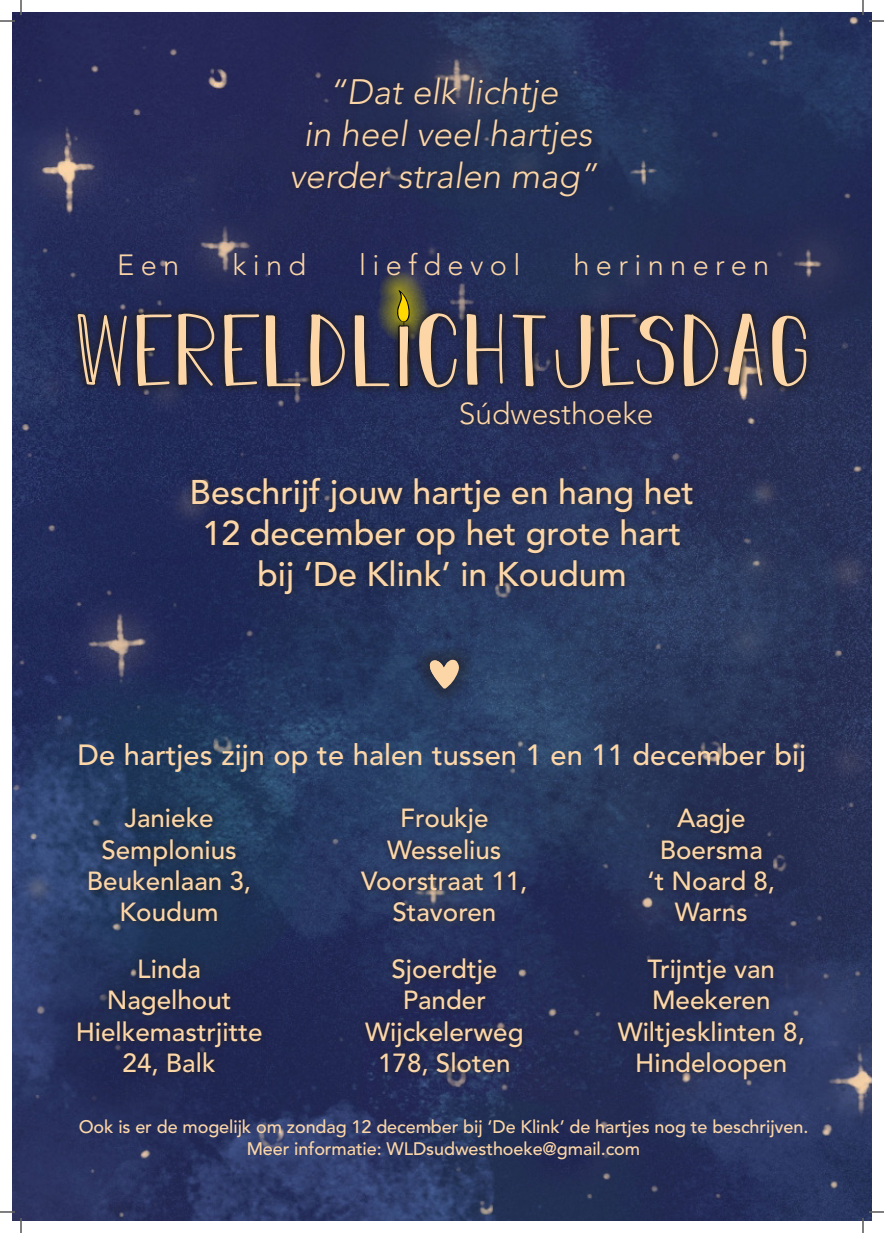
<style>
.page{position:relative;width:884px;height:1233px;background:#fff}
.page>*{position:absolute;margin:0;border:0;box-sizing:border-box;transform-origin:0 0}
.t1{font:italic 300 35px/42px "Avenir LT Std";color:#fcd6a7;text-align:center}
.t2{font:500 34px/40.8px "Avenir LT Std";color:#fcd6a7;text-align:center}
.t3{font:300 30px "Avenir LT Std";color:#fcd6a7}
.t4{font:500 29px "Avenir LT Std";color:#fcd6a7}
.t5{font:300 29px "Avenir LT Std";letter-spacing:.22em;color:#fcd6a7}
.t6{font:500 26px/31.2px "Avenir LT Std";color:#fcd6a7;text-align:center}
.t7{font:500 18px "Avenir LT Std";letter-spacing:-.005em;color:#fcd6a7}
</style>
<div class="page">
<img style="left:12px;top:12px;width:859px;height:1208px">
<div style="left:285px;top:71px;width:319px;height:133px;background:#231f20;opacity:.77"></div>
<div style="left:67px;top:267px;width:751px;height:132px;background:#242c56"></div>
<svg style="left:380px;top:270px;width:50px;height:36px"></svg>
<svg style="left:70px;top:306px;width:744px;height:90px"></svg>
<svg style="left:78px;top:313px;width:728px;height:75px"></svg>
<svg style="left:396px;top:276px;width:14px;height:141px;background:#7d714c"></svg>
<div style="left:455px;top:395px;width:203px;height:35px;background:#231f20;opacity:.88"></div>
<div style="left:185px;top:470px;width:515px;height:131px;background:#231f20;opacity:.9"></div>
<svg style="left:82px;top:800px;width:174px;height:129px;background:#233757"></svg>
<svg style="left:611px;top:952px;width:199px;height:134px;background:#273054"></svg>
<svg style="left:642px;top:801px;width:138px;height:128px;background:#262e4f"></svg>
<svg style="left:358px;top:951px;width:171px;height:131px;background:#242b52"></svg>
<svg style="left:355px;top:800px;width:177px;height:129px;background:#2a3a5e"></svg>
<svg style="left:71px;top:951px;width:197px;height:131px;background:#20294e"></svg>
<svg style="left:416px;top:645px;width:57px;height:58px;background:#27395b"></svg>
<svg style="left:429px;top:659px;width:30px;height:30px"></svg>
<svg style="left:0;top:1211px;width:15px;height:1px"></svg>
<svg style="left:869px;top:1211px;width:15px;height:1px"></svg>
<svg style="left:0;top:0;width:22px;height:22px"></svg>
<svg style="left:20px;top:1218px;width:2px;height:15px"></svg>
<svg style="left:862px;top:0;width:22px;height:22px"></svg>
<svg style="left:862px;top:1218px;width:2px;height:15px"></svg>
<p class="t1" style="left:329px;top:72px;width:231px">“Dat elk lichtje</p>
<p class="t1" style="left:289px;top:114px;width:310px">in heel veel hartjes verder stralen mag”</p>
<p class="t5" style="left:117px;top:248px;width:64px">Een</p>
<p class="t5" style="left:232px;top:248px;width:75px">kind</p>
<p class="t5" style="left:359px;top:248px;width:163px">liefdevol</p>
<p class="t5" style="left:573px;top:248px;width:198px">herinneren</p>
<p class="t3" style="left:459px;top:396px;width:196px">Súdwesthoeke</p>
<p class="t2" style="left:190px;top:472px;width:506px">Beschrijf jouw hartje en hang het<br>12 december op het grote hart bij ‘De Klink’ in Koudum</p>
<p class="t4" style="left:78px;top:738px;width:730px">De hartjes zijn op te halen tussen 1 en 11 december bij</p>
<p class="t6" style="left:87px;top:803px;width:166px">Janieke<br>Semplonius<br>Beukenlaan 3,<br>Koudum</p>
<p class="t6" style="left:647px;top:954px;width:129px;text-align:left">Trijntje van<br>Meekeren</p>
<p class="t6" style="left:618px;top:1016px;width:189px">Wiltjesklinten 8,<br>Hindeloopen</p>
<p class="t6" style="left:361px;top:803px;width:168px">Froukje<br>Wesselius<br>Voorstraat 11,<br>Stavoren</p>
<p class="t6" style="left:647px;top:803px;width:129px">Aagje<br>Boersma<br>‘t Noard 8,<br>Warns</p>
<p class="t6" style="left:76px;top:954px;width:188px">Linda<br>Nagelhout<br>Hielkemastrjitte<br>24, Balk</p>
<p class="t6" style="left:365px;top:954px;width:160px">Sjoerdtje<br>Pander<br>Wijckelerweg<br>178, Sloten</p>
<p class="t7" style="left:79px;top:1116px;width:731px">Ook is er de mogelijk om zondag 12 december bij ‘De Klink’ de hartjes nog te beschrijven.</p>
<p class="t7" style="left:247px;top:1138px;width:395px">Meer informatie: WLDsudwesthoeke@gmail.com</p>
</div>
